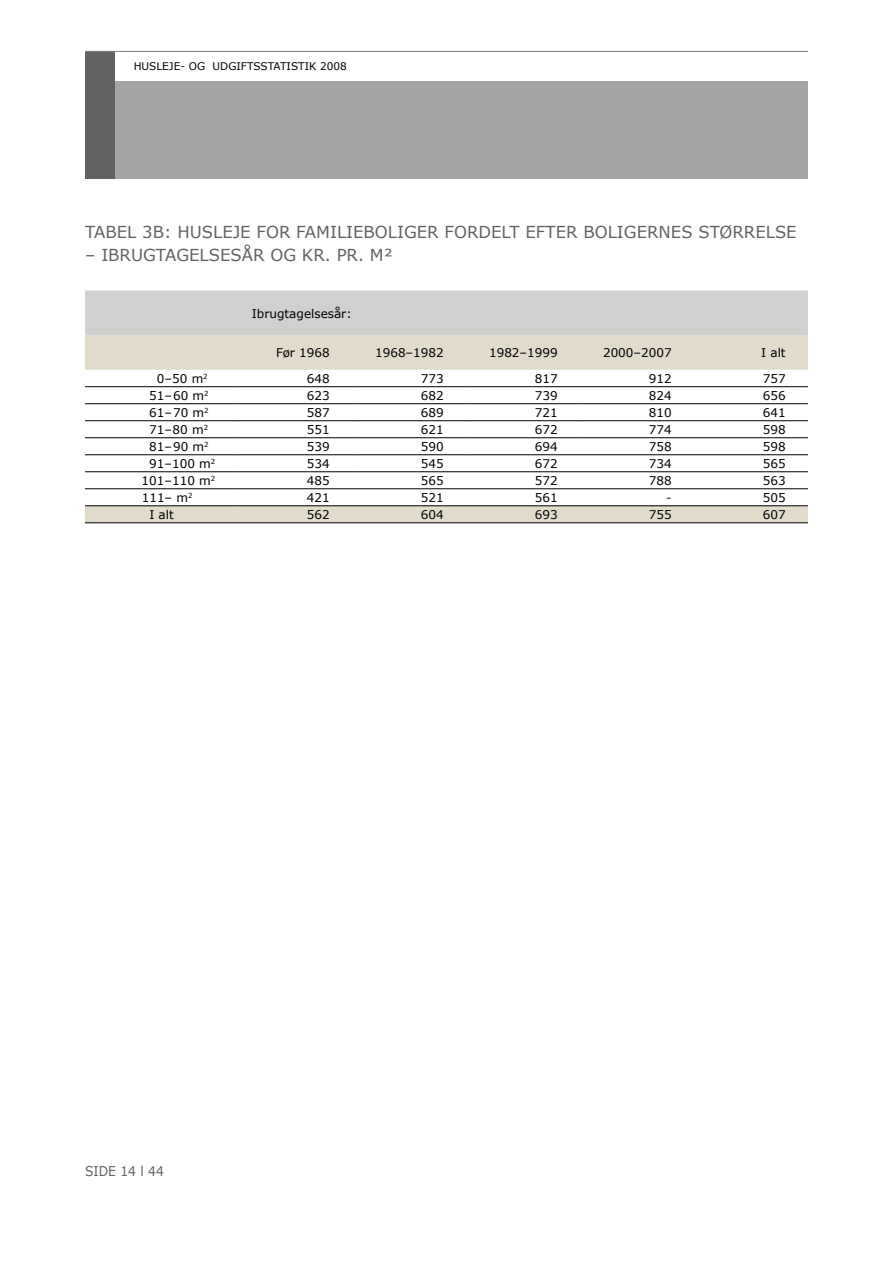
<style>
.page{position:relative;width:893px;height:1263px;background:#fff}
.page>*{position:absolute;margin:0;border:0;box-sizing:border-box;transform-origin:0 0}
.t1{font:16.5px "Verdana";color:#626262}
.t2{font:13.5px "Verdana";color:#626262;scale:.92 1}
.t3{font:12px "Verdana";color:#000}
.t4{font:10.5px "Verdana";color:#000}
</style>
<div class="page">
<div style="left:114px;top:81px;width:694px;height:98px;background:#a3a6a5"></div>
<div style="left:85px;top:51px;width:30px;height:128px;background:#626262"></div>
<hr style="left:85px;top:51px;width:723px;height:1px;background:#7c7c7c">
<div style="left:85px;top:290px;width:723px;height:46px;background:#d0d0cf"></div>
<svg style="left:85px;top:336px;width:723px;height:186px"></svg>
<hr style="left:85px;top:386px;width:153px;height:1px;background:#000">
<hr style="left:238px;top:386px;width:114px;height:1px;background:#000">
<hr style="left:352px;top:386px;width:114px;height:1px;background:#000">
<hr style="left:466px;top:386px;width:114px;height:1px;background:#000">
<hr style="left:580px;top:386px;width:114px;height:1px;background:#000">
<hr style="left:694px;top:386px;width:114px;height:1px;background:#000">
<hr style="left:85px;top:403px;width:153px;height:1px;background:#000">
<hr style="left:238px;top:403px;width:114px;height:1px;background:#000">
<hr style="left:352px;top:403px;width:114px;height:1px;background:#000">
<hr style="left:466px;top:403px;width:114px;height:1px;background:#000">
<hr style="left:580px;top:403px;width:114px;height:1px;background:#000">
<hr style="left:694px;top:403px;width:114px;height:1px;background:#000">
<hr style="left:85px;top:420px;width:153px;height:1px;background:#000">
<hr style="left:238px;top:420px;width:114px;height:1px;background:#000">
<hr style="left:352px;top:420px;width:114px;height:1px;background:#000">
<hr style="left:466px;top:420px;width:114px;height:1px;background:#000">
<hr style="left:580px;top:420px;width:114px;height:1px;background:#000">
<hr style="left:694px;top:420px;width:114px;height:1px;background:#000">
<hr style="left:85px;top:437px;width:153px;height:1px;background:#000">
<hr style="left:238px;top:437px;width:114px;height:1px;background:#000">
<hr style="left:352px;top:437px;width:114px;height:1px;background:#000">
<hr style="left:466px;top:437px;width:114px;height:1px;background:#000">
<hr style="left:580px;top:437px;width:114px;height:1px;background:#000">
<hr style="left:694px;top:437px;width:114px;height:1px;background:#000">
<hr style="left:85px;top:454px;width:153px;height:1px;background:#000">
<hr style="left:238px;top:454px;width:114px;height:1px;background:#000">
<hr style="left:352px;top:454px;width:114px;height:1px;background:#000">
<hr style="left:466px;top:454px;width:114px;height:1px;background:#000">
<hr style="left:580px;top:454px;width:114px;height:1px;background:#000">
<hr style="left:694px;top:454px;width:114px;height:1px;background:#000">
<hr style="left:85px;top:471px;width:153px;height:1px;background:#000">
<hr style="left:238px;top:471px;width:114px;height:1px;background:#000">
<hr style="left:352px;top:471px;width:114px;height:1px;background:#000">
<hr style="left:466px;top:471px;width:114px;height:1px;background:#000">
<hr style="left:580px;top:471px;width:114px;height:1px;background:#000">
<hr style="left:694px;top:471px;width:114px;height:1px;background:#000">
<hr style="left:85px;top:488px;width:153px;height:1px;background:#000">
<hr style="left:238px;top:488px;width:114px;height:1px;background:#000">
<hr style="left:352px;top:488px;width:114px;height:1px;background:#000">
<hr style="left:466px;top:488px;width:114px;height:1px;background:#000">
<hr style="left:580px;top:488px;width:114px;height:1px;background:#000">
<hr style="left:694px;top:488px;width:114px;height:1px;background:#000">
<hr style="left:85px;top:505px;width:153px;height:1px;background:#000">
<hr style="left:238px;top:505px;width:114px;height:1px;background:#000">
<hr style="left:352px;top:505px;width:114px;height:1px;background:#000">
<hr style="left:466px;top:505px;width:114px;height:1px;background:#000">
<hr style="left:580px;top:505px;width:114px;height:1px;background:#000">
<hr style="left:694px;top:505px;width:114px;height:1px;background:#000">
<hr style="left:85px;top:522px;width:153px;height:1px;background:#000">
<hr style="left:238px;top:522px;width:114px;height:1px;background:#000">
<hr style="left:352px;top:522px;width:114px;height:1px;background:#000">
<hr style="left:466px;top:522px;width:114px;height:1px;background:#000">
<hr style="left:580px;top:522px;width:114px;height:1px;background:#000">
<hr style="left:694px;top:522px;width:114px;height:1px;background:#000">
<p class="t4" style="left:134px;top:59px;width:215px">HUSLEJE- OG UDGIFTSSTATISTIK 2008</p>
<h1 class="t1" style="left:85px;top:221px;width:713px">TABEL 3B: HUSLEJE FOR FAMILIEBOLIGER FORDELT EFTER BOLIGERNES STØRRELSE</h1>
<h1 class="t1" style="left:85px;top:244px;width:309px">– IBRUGTAGELSESÅR OG KR. PR. M²</h1>
<p class="t3" style="left:252px;top:306px;width:102px">Ibrugtagelsesår:</p>
<p class="t3" style="left:276px;top:345px;width:55px">Før 1968</p>
<p class="t3" style="left:375px;top:345px;width:70px">1968–1982</p>
<p class="t3" style="left:489px;top:345px;width:70px">1982–1999</p>
<p class="t3" style="left:603px;top:345px;width:70px">2000–2007</p>
<p class="t3" style="left:761px;top:345px;width:26px">I alt</p>
<p class="t3" style="left:157px;top:371px;width:52px">0–50 m<sup>2</sup></p>
<p class="t3" style="left:307px;top:371px;width:24px">648</p>
<p class="t3" style="left:421px;top:371px;width:24px">773</p>
<p class="t3" style="left:535px;top:371px;width:24px">817</p>
<p class="t3" style="left:649px;top:371px;width:24px">912</p>
<p class="t3" style="left:763px;top:371px;width:24px">757</p>
<p class="t3" style="left:149px;top:388px;width:61px">51– 60 m<sup>2</sup></p>
<p class="t3" style="left:307px;top:388px;width:24px">623</p>
<p class="t3" style="left:421px;top:388px;width:24px">682</p>
<p class="t3" style="left:535px;top:388px;width:24px">739</p>
<p class="t3" style="left:649px;top:388px;width:24px">824</p>
<p class="t3" style="left:763px;top:388px;width:24px">656</p>
<p class="t3" style="left:149px;top:405px;width:61px">61– 70 m<sup>2</sup></p>
<p class="t3" style="left:307px;top:405px;width:24px">587</p>
<p class="t3" style="left:421px;top:405px;width:24px">689</p>
<p class="t3" style="left:535px;top:405px;width:24px">721</p>
<p class="t3" style="left:649px;top:405px;width:24px">810</p>
<p class="t3" style="left:763px;top:405px;width:24px">641</p>
<p class="t3" style="left:149px;top:422px;width:60px">71– 80 m<sup>2</sup></p>
<p class="t3" style="left:307px;top:422px;width:24px">551</p>
<p class="t3" style="left:421px;top:422px;width:24px">621</p>
<p class="t3" style="left:535px;top:422px;width:24px">672</p>
<p class="t3" style="left:649px;top:422px;width:24px">774</p>
<p class="t3" style="left:763px;top:422px;width:24px">598</p>
<p class="t3" style="left:149px;top:439px;width:61px">81– 90 m<sup>2</sup></p>
<p class="t3" style="left:307px;top:439px;width:24px">539</p>
<p class="t3" style="left:421px;top:439px;width:24px">590</p>
<p class="t3" style="left:535px;top:439px;width:24px">694</p>
<p class="t3" style="left:649px;top:439px;width:24px">758</p>
<p class="t3" style="left:763px;top:439px;width:24px">598</p>
<p class="t3" style="left:149px;top:456px;width:67px">91–100 m<sup>2</sup></p>
<p class="t3" style="left:307px;top:456px;width:24px">534</p>
<p class="t3" style="left:421px;top:456px;width:24px">545</p>
<p class="t3" style="left:535px;top:456px;width:24px">672</p>
<p class="t3" style="left:649px;top:456px;width:24px">734</p>
<p class="t3" style="left:763px;top:456px;width:24px">565</p>
<p class="t3" style="left:142px;top:473px;width:75px">101–110 m<sup>2</sup></p>
<p class="t3" style="left:307px;top:473px;width:24px">485</p>
<p class="t3" style="left:421px;top:473px;width:24px">565</p>
<p class="t3" style="left:535px;top:473px;width:24px">572</p>
<p class="t3" style="left:649px;top:473px;width:24px">788</p>
<p class="t3" style="left:763px;top:473px;width:24px">563</p>
<p class="t3" style="left:142px;top:490px;width:52px">111– m<sup>2</sup></p>
<p class="t3" style="left:307px;top:490px;width:24px">421</p>
<p class="t3" style="left:421px;top:490px;width:24px">521</p>
<p class="t3" style="left:535px;top:490px;width:24px">561</p>
<p class="t3" style="left:666px;top:490px;width:7px">-</p>
<p class="t3" style="left:763px;top:490px;width:24px">505</p>
<p class="t3" style="left:149px;top:507px;width:26px">I alt</p>
<p class="t3" style="left:307px;top:507px;width:24px">562</p>
<p class="t3" style="left:421px;top:507px;width:24px">604</p>
<p class="t3" style="left:535px;top:507px;width:24px">693</p>
<p class="t3" style="left:649px;top:507px;width:24px">755</p>
<p class="t3" style="left:763px;top:507px;width:24px">607</p>
<p class="t2" style="left:85px;top:1163px;width:87px">SIDE 14 l 44</p>
</div>
